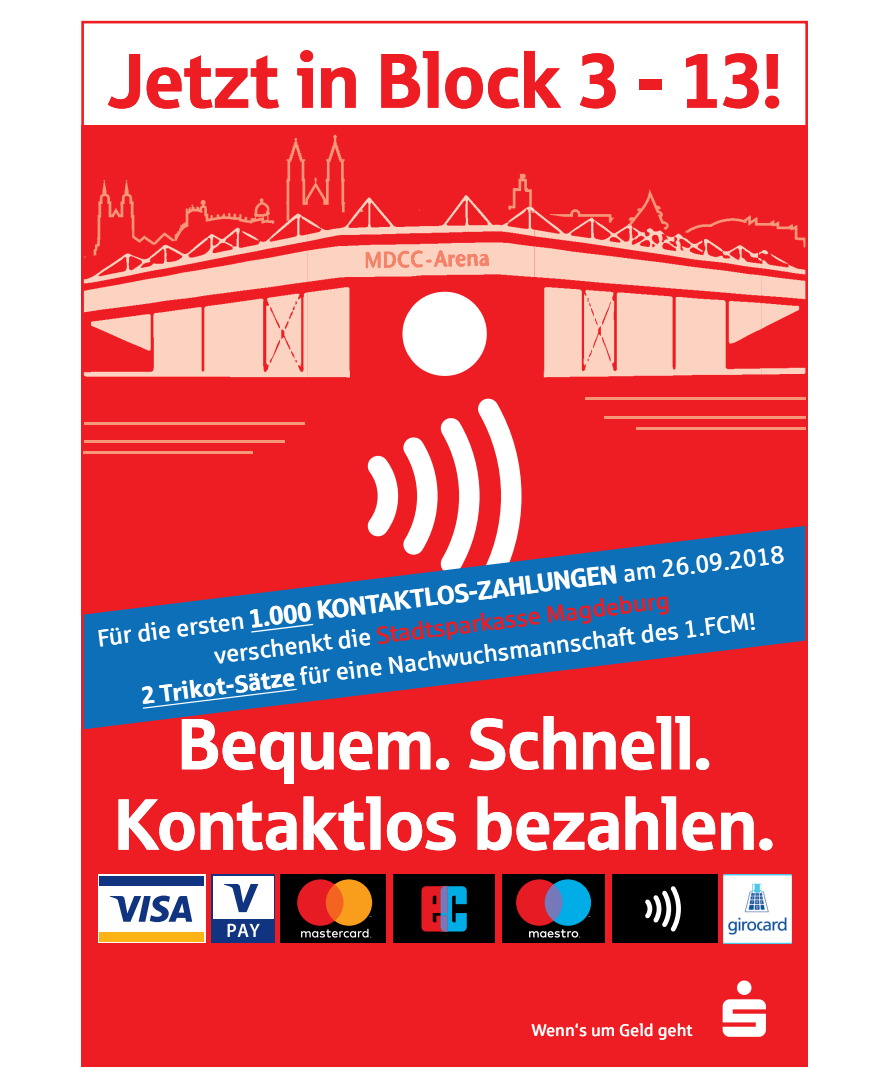
<style>
.page{position:relative;width:893px;height:1085px;background:#fff}
.page>*{position:absolute;margin:0;border:0;box-sizing:border-box;transform-origin:0 0}
.t1{font:77.1px "Sparkasse Head Regular+GMJQHS";color:#ee1d23}
.t2{font:72.3px "Sparkasse Head Regular+GMJQHS";color:#fff}
.t3{font:26.1px "Sparkasse Head Regular+GMJQHS";color:#fff}
.t4{font:24.15px "Sparkasse Rg Regular+FCFFSD";color:#fff}
.t5{font:24.15px/31.3px "Sparkasse Rg Regular+FCFFSD";color:#ee1d23}
.t6{font:16.95px "Sparkasse Rg Regular+FCFFSD";color:#fff}
.s1{font-family:"Sparkasse Rg Regular+FCFFSD";font-size:24.15px}
.s2{color:#fff}
.s3{font-family:"Sparkasse Rg Bold+ORZALE"}
</style>
<div class="page">
<div style="left:81px;top:126px;width:727px;height:940px;background:#ee1d23"></div>
<svg style="left:723px;top:980px;width:43px;height:56px"></svg>
<svg style="left:367px;top:398px;width:154px;height:119px"></svg>
<div style="left:390px;top:874px;width:108px;height:69px;background:#000"></div>
<svg style="left:421px;top:886px;width:46px;height:45px;background:#685271"></svg>
<div style="left:499px;top:874px;width:109px;height:69px;background:#000"></div>
<svg style="left:516px;top:879px;width:75px;height:58px"></svg>
<div style="left:281px;top:874px;width:108px;height:69px;background:#000"></div>
<svg style="left:297px;top:879px;width:75px;height:58px"></svg>
<div style="left:609px;top:874px;width:108px;height:69px;background:#000"></div>
<svg style="left:645px;top:886px;width:36px;height:45px"></svg>
<div style="left:98px;top:874px;width:108px;height:68px;background:#fff"></div>
<div style="left:99px;top:931px;width:105px;height:10px;background:#fbb316"></div>
<div style="left:99px;top:876px;width:105px;height:9px;background:#10347f"></div>
<svg style="left:110px;top:895px;width:82px;height:27px"></svg>
<div style="left:212px;top:874px;width:63px;height:69px;background:#10347f"></div>
<div style="left:213px;top:876px;width:60px;height:43px;background:#fff"></div>
<svg style="left:224px;top:884px;width:34px;height:28px"></svg>
<svg style="left:228px;top:923px;width:32px;height:13px"></svg>
<div style="left:386px;top:870px;width:7px;height:76px;background:#ee1d23"></div>
<div style="left:495px;top:870px;width:7px;height:76px;background:#ee1d23"></div>
<div style="left:605px;top:870px;width:7px;height:76px;background:#ee1d23"></div>
<svg style="left:85px;top:517px;width:719px;height:212px;fill:#0d6fb8"></svg>
<svg style="left:250px;top:623px;width:65px;height:10px"></svg>
<svg style="left:142px;top:687px;width:156px;height:22px;background:#2473b5"></svg>
<svg style="left:84px;top:135px;width:721px;height:242px"></svg>
<hr style="left:84px;top:422px;width:220px;height:3px;background:#f6977a">
<hr style="left:84px;top:440px;width:200px;height:3px;background:#f6977a">
<hr style="left:84px;top:451px;width:169px;height:2px;background:#f6977a">
<hr style="left:585px;top:397px;width:176px;height:3px;background:#f6977a">
<hr style="left:605px;top:416px;width:156px;height:2px;background:#f6977a">
<hr style="left:636px;top:426px;width:125px;height:3px;background:#f6977a">
<hr style="left:761px;top:397px;width:44px;height:3px;background:#f6977a">
<hr style="left:761px;top:416px;width:44px;height:2px;background:#f6977a">
<hr style="left:761px;top:426px;width:44px;height:3px;background:#f6977a">
<img style="left:723px;top:874px;width:69px;height:68px">
<svg style="left:634px;top:597px;width:22px;height:15px"></svg>
<h1 class="t1" style="left:107px;top:40px;width:676px">Jetzt in Block 3 - 13!</h1>
<p class="t3" style="left:96px;top:623px;width:694px;rotate:-7deg"><span class="s1">Für die ersten</span> 1.000 KONTAKTLOS-ZAHLUNGEN <span class="s1">am 26.09.2018</span></p>
<p class="t5" style="left:635px;top:588px;width:34px;text-indent:-425px;rotate:-7deg"><span class="s2">verschenkt die</span> Stadtsparkasse Magdeb g <span class="s2">d</span></p>
<p class="t4" style="left:140px;top:683px;width:620px;rotate:-7deg"><span class="s3">2 Trikot-Sätze</span> für eine Nachwuchsmannschaft es 1.FCM!</p>
<h2 class="t2" style="left:178px;top:705px;width:535px">Bequem. Schnell.</h2>
<h2 class="t2" style="left:115px;top:785px;width:662px">Kontaktlos bezahlen.</h2>
<p class="t6" style="left:532px;top:1020px;width:162px">Wenn‘s um Geld geht</p>
</div>
